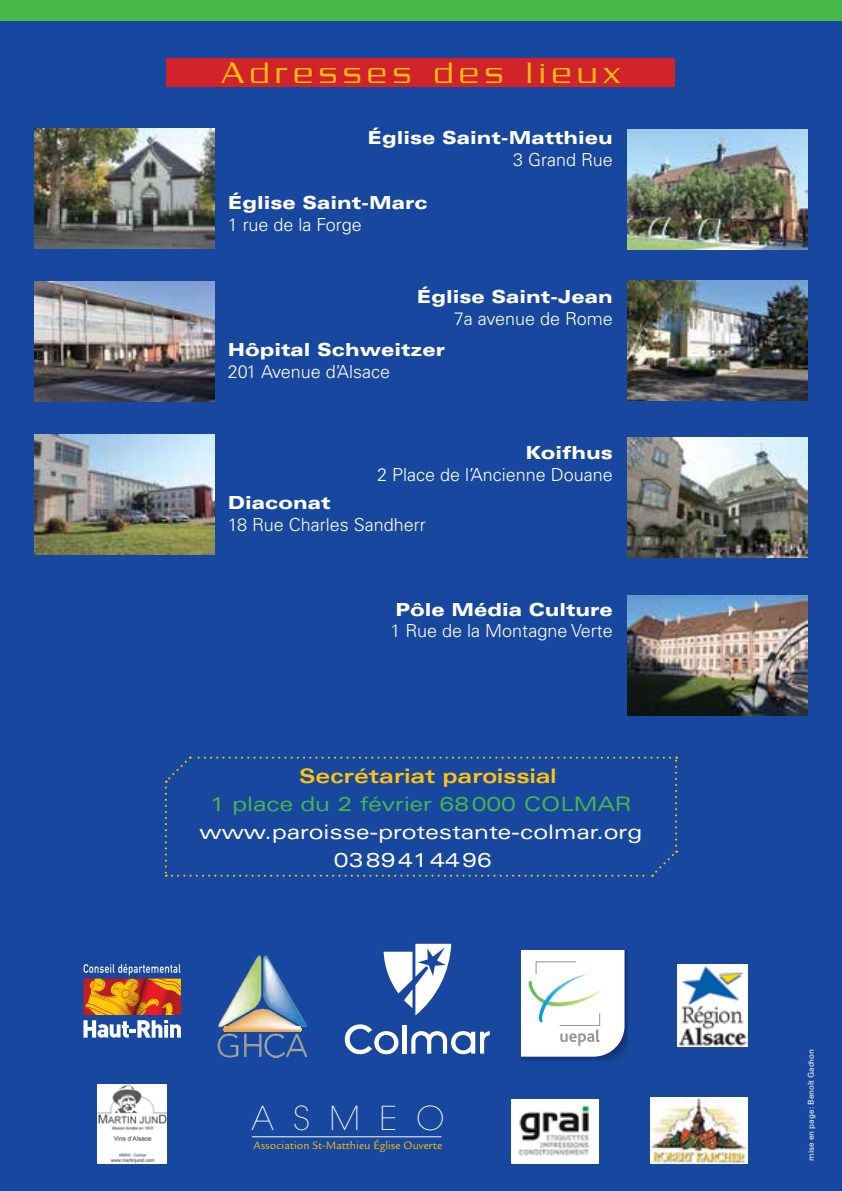
<style>
.page{position:relative;width:842px;height:1191px;background:#17479e}
.page>*{position:absolute;margin:0;border:0;box-sizing:border-box;transform-origin:0 0}
.t1{font:200 32.8px "Avant Garde";letter-spacing:.59em;color:#fff}
.t2{font:300 32px "Serpentine";letter-spacing:.2em;color:#ffc20e}
.t3{font:expanded 20px/28px "Univers";color:#fff}
.t4{font:expanded 20px "Univers";color:#48b749}
.t5{font:700 expanded 20px "Univers";color:#ffc20e}
.t6{font:300 18px "Univers";color:#fff}
.t7{font:900 expanded 18px "Univers";color:#fff}
.t8{font:11.6px "Legacy Sans";color:#ffc20e}
.t9{font:8px "Univers";color:#fff}
</style>
<div class="page">
<div style="left:0;top:0;width:842px;height:21px;background:#48b749"></div>
<svg style="left:384px;top:943px;width:67px;height:72px"></svg>
<svg style="left:345px;top:1024px;width:53px;height:30px"></svg>
<div style="left:402px;top:1025px;width:5px;height:28px;background:#fff"></div>
<svg style="left:411px;top:1031px;width:79px;height:23px"></svg>
<img style="left:521px;top:950px;width:106px;height:110px">
<svg style="left:521px;top:950px;width:103px;height:106px"></svg>
<img style="left:650px;top:1097px;width:97px;height:66px">
<img style="left:98px;top:1084px;width:69px;height:79px">
<img style="left:512px;top:1099px;width:87px;height:64px">
<hr style="left:252px;top:1136px;width:189px;height:1px;background:#fff">
<img style="left:218px;top:955px;width:89px;height:72px">
<img style="left:223px;top:1026px;width:79px;height:4px">
<img style="left:218px;top:1030px;width:89px;height:27px">
<img style="left:628px;top:130px;width:180px;height:120px">
<img style="left:34px;top:129px;width:180px;height:120px">
<img style="left:628px;top:281px;width:180px;height:120px">
<img style="left:34px;top:282px;width:180px;height:120px">
<img style="left:34px;top:435px;width:180px;height:120px">
<img style="left:628px;top:438px;width:180px;height:120px">
<svg style="left:165px;top:756px;width:512px;height:120px"></svg>
<div style="left:167px;top:58px;width:508px;height:29px;background:#d2232a"></div>
<img style="left:627px;top:595px;width:181px;height:120px">
<svg style="left:83px;top:964px;width:98px;height:73px"></svg>
<img style="left:677px;top:964px;width:70px;height:82px">
<h2 class="t2" style="left:222px;top:55px;width:400px">Adresses des lieux</h2>
<p class="t7" style="left:368px;top:127px;width:247px">Église Saint-Matthieu</p>
<p class="t6" style="left:513px;top:148px;width:101px">3 Grand Rue</p>
<p class="t7" style="left:228px;top:192px;width:202px">Église Saint-Marc</p>
<p class="t6" style="left:228px;top:214px;width:135px">1 rue de la Forge</p>
<p class="t7" style="left:417px;top:286px;width:198px">Église Saint-Jean</p>
<p class="t6" style="left:454px;top:307px;width:161px">7a avenue de Rome</p>
<p class="t7" style="left:228px;top:339px;width:219px">Hôpital Schweitzer</p>
<p class="t6" style="left:228px;top:360px;width:164px">201 Avenue d’Alsace</p>
<p class="t7" style="left:525px;top:442px;width:89px">Koifhus</p>
<p class="t6" style="left:377px;top:463px;width:237px">2 Place de l’Ancienne Douane</p>
<p class="t7" style="left:228px;top:492px;width:104px">Diaconat</p>
<p class="t6" style="left:228px;top:513px;width:199px">18 Rue Charles Sandherr</p>
<p class="t7" style="left:396px;top:598px;width:219px">Pôle Média Culture</p>
<p class="t6" style="left:391px;top:620px;width:224px">1 Rue de la Montagne Verte</p>
<p class="t5" style="left:299px;top:764px;width:259px">Secrétariat paroissial</p>
<p class="t4" style="left:210px;top:791px;width:423px">1 place du 2 février 68000 COLMAR</p>
<p class="t3" style="left:334px;top:817px;width:310px;text-indent:-134px">www. paroisse-protestante-colmar. org<br>0389414496</p>
<h1 class="t1" style="left:251px;top:1098px;width:194px">ASMEO</h1>
<p class="t8" style="left:254px;top:1138px;width:190px">Association St-Matthieu Église Ouverte</p>
<p class="t9" style="left:806px;top:1160px;width:113px;rotate:-90deg">mise en page: Benoît Gachon</p>
</div>
